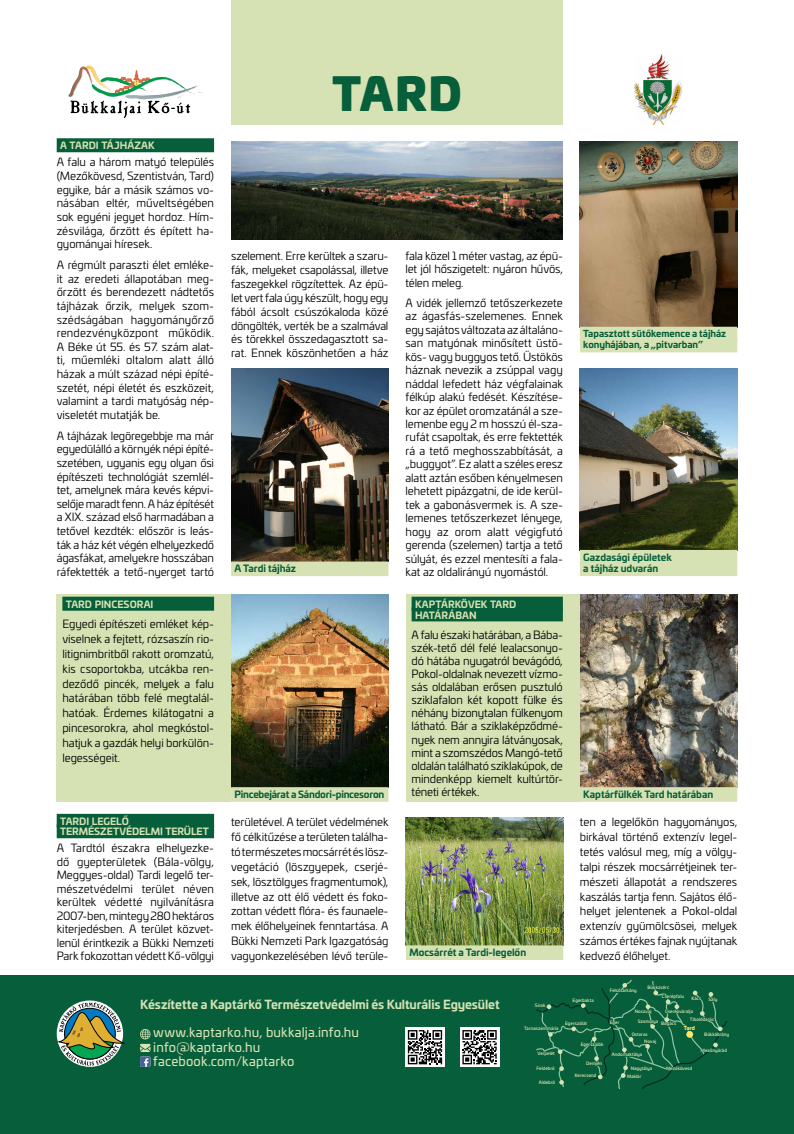
<style>
.page{position:relative;width:794px;height:1134px;background:#fff}
.page>*{position:absolute;margin:0;border:0;box-sizing:border-box;transform-origin:0 0}
.t1{font:900 43.96px "Univia Pro";color:#075e3a}
.t2{font:12.8px/14.4px "Univia Pro";letter-spacing:.01em;color:#d6e2b3}
.t3{font:700 12px "Univia Pro";letter-spacing:-.005em;color:#d6e2b3}
.t4{font:11.2px/13.6px "Univia Pro";letter-spacing:-.01em;color:#000;text-align:justify}
.t5{font:700 9.6px/11.5px "Univia Pro";letter-spacing:-.005em;color:#075e3a}
.t6{font:700 9.6px/10.4px "Univia Pro";color:#d6e2b3}
.t7{font:700 9.6px "Univia Pro";letter-spacing:-.025em;color:#075e3a}
.t8{font:700 9.2px/11px "Univia Pro";letter-spacing:-.005em;color:#075e3a}
.t9{font:900 5.2px "Univia Pro";color:#ffe763}
.t10{font:500 4.4px/7.3px "Univia Pro";letter-spacing:.005em;color:#d6e2b3}
</style>
<div class="page">
<div style="left:0;top:975px;width:794px;height:159px;background:#075e3a"></div>
<div style="left:231px;top:0;width:332px;height:125px;background:#d6e2b3"></div>
<svg style="left:69px;top:66px;width:133px;height:52px"></svg>
<svg style="left:57px;top:1000px;width:66px;height:67px"></svg>
<svg style="left:59px;top:1002px;width:65px;height:63px"></svg>
<svg style="left:140px;top:1029px;width:10px;height:38px"></svg>
<svg style="left:405px;top:1028px;width:40px;height:39px"></svg>
<svg style="left:408px;top:1030px;width:34px;height:34px"></svg>
<svg style="left:460px;top:1028px;width:39px;height:39px"></svg>
<svg style="left:462px;top:1030px;width:35px;height:34px"></svg>
<div style="left:57px;top:814px;width:157px;height:14px;background:#075e3a"></div>
<div style="left:57px;top:824px;width:157px;height:14px;background:#075e3a"></div>
<svg style="left:536px;top:979px;width:192px;height:111px"></svg>
<div style="left:686px;top:1031px;width:7px;height:7px;background:#ffe763;border-radius:50%"></div>
<div style="left:57px;top:138px;width:157px;height:14px;background:#075e3a"></div>
<img style="left:634px;top:54px;width:48px;height:71px">
<img style="left:231px;top:142px;width:332px;height:98px">
<img style="left:580px;top:594px;width:157px;height:193px">
<div style="left:580px;top:787px;width:157px;height:15px;background:#d6e2b3"></div>
<img style="left:231px;top:369px;width:157px;height:192px">
<div style="left:231px;top:561px;width:157px;height:15px;background:#d6e2b3"></div>
<img style="left:406px;top:817px;width:157px;height:128px">
<div style="left:406px;top:945px;width:157px;height:15px;background:#d6e2b3"></div>
<img style="left:580px;top:369px;width:157px;height:181px">
<div style="left:580px;top:550px;width:157px;height:14px;background:#d6e2b3"></div>
<div style="left:580px;top:561px;width:157px;height:15px;background:#d6e2b3"></div>
<img style="left:231px;top:594px;width:157px;height:193px">
<div style="left:231px;top:787px;width:157px;height:15px;background:#d6e2b3"></div>
<img style="left:580px;top:142px;width:157px;height:185px">
<div style="left:580px;top:327px;width:157px;height:14px;background:#d6e2b3"></div>
<div style="left:580px;top:338px;width:157px;height:14px;background:#d6e2b3"></div>
<div style="left:57px;top:594px;width:174px;height:208px;background:#d6e2b3"></div>
<div style="left:62px;top:597px;width:152px;height:14px;background:#075e3a"></div>
<div style="left:406px;top:594px;width:174px;height:208px;background:#d6e2b3"></div>
<div style="left:411px;top:597px;width:152px;height:14px;background:#075e3a"></div>
<div style="left:411px;top:607px;width:152px;height:14px;background:#075e3a"></div>
<p class="t6" style="left:60px;top:140px;width:96px">A TARDI TÁJHÁZAK</p>
<p class="t4" style="left:57px;top:155px;width:159px">A falu a három matyó település (Mezőkövesd, Szentistván, Tard) egyike, bár a másik számos vo&shy;násában eltér, műveltségében sok egyéni jegyet hordoz. Hím&shy;zésvilága, őrzött és épített ha&shy;gyományai híresek.</p>
<p class="t4" style="left:57px;top:257px;width:159px">A régmúlt paraszti élet emléke&shy;it az eredeti állapotában meg&shy;őrzött és berendezett nádtetős tájházak őrzik, melyek szom&shy;szédságában hagyományőrző rendezvényközpont működik.<br>A Béke út 55. és 57. szám alat&shy;ti, műemléki oltalom alatt álló házak a múlt század népi építé&shy;szetét, népi életét és eszközeit, valamint a tardi matyóság nép&shy;viseletét mutatják be.</p>
<p class="t4" style="left:57px;top:428px;width:159px">A tájházak legöregebbje ma már egyedülálló a környék népi építé&shy;szetében, ugyanis egy olyan ősi építészeti technológiát szemlél&shy;tet, amelynek mára kevés képvi&shy;selője maradt fenn. A ház építését a XIX. század első harmadában a tetővel kezdték: először is leás&shy;ták a ház két végén elhelyezkedő ágasfákat, amelyekre hosszában ráfektették a tető-nyerget tartó</p>
<p class="t6" style="left:66px;top:598px;width:89px">TARD PINCESORAI</p>
<p class="t4" style="left:62px;top:616px;width:153px;line-height:14.8px">Egyedi építészeti emléket kép&shy;viselnek a fejtett, rózsaszín rio&shy;litignimbritből rakott oromzatú, kis csoportokba, utcákba ren&shy;deződő pincék, melyek a falu határában több felé megtalál&shy;hatóak. Érdemes kilátogatni a pincesorokra, ahol megkóstol&shy;hatjuk a gazdák helyi borkülön&shy;legességeit.</p>
<p class="t6" style="left:60px;top:815px;width:150px">TARDI LEGELŐ<br>TERMÉSZETVÉDELMI TERÜLET</p>
<p class="t4" style="left:57px;top:841px;width:159px;line-height:13.5px">A Tardtól északra elhelyezke&shy;dő gyepterületek (Bála-völgy, Meggyes-oldal) Tardi legelő ter&shy;mészetvédelmi terület néven kerültek védetté nyilvánításra 2007-ben, mintegy 280 hektáros kiterjedésben. A terület közvet&shy;lenül érintkezik a Bükki Nemzeti Park fokozottan védett Kő-völgyi</p>
<h1 class="t1" style="left:332px;top:57px;width:131px">tard</h1>
<p class="t4" style="left:231px;top:248px;width:159px;line-height:14px">szelement. Erre kerültek a szaru&shy;fák, melyeket csapolással, illetve faszegekkel rögzítettek. Az épü&shy;let vert fala úgy készült, hogy egy fából ácsolt csúszókaloda közé döngölték, verték be a szalmával és törekkel összedagasztott sa&shy;rat. Ennek köszönhetően a ház</p>
<p class="t4" style="left:405px;top:248px;width:159px;line-height:13.4px">fala közel 1 méter vastag, az épü&shy;let jól hőszigetelt: nyáron hűvös, télen meleg.</p>
<p class="t4" style="left:405px;top:296px;width:159px;line-height:13.4px">A vidék jellemző tetőszerkezete az ágasfás-szelemenes. Ennek egy sajátos változata az általáno&shy;san matyónak minősített üstö&shy;kös- vagy buggyos tető. Üstökös háznak nevezik a zsúppal vagy náddal lefedett ház végfalainak félkúp alakú fedését. Készítése&shy;kor az épület oromzatánál a sze&shy;lemenbe egy 2 m hosszú él-sza&shy;rufát csapoltak, és erre fektették rá a tető meghosszabbítását, a „buggyot”. Ez alatt a széles eresz alatt aztán esőben kényelmesen lehetett pipázgatni, de ide kerül&shy;tek a gabonásvermek is. A sze&shy;lemenes tetőszerkezet lényege, hogy az orom alatt végigfutó gerenda (szelemen) tartja a tető súlyát, és ezzel mentesíti a fala&shy;kat az oldalirányú nyomástól.</p>
<p class="t5" style="left:234px;top:562px;width:63px">A Tardi tájház</p>
<p class="t7" style="left:234px;top:786px;width:151px">Pincebejárat a Sándori-pincesoron</p>
<p class="t6" style="left:415px;top:598px;width:103px;line-height:10.7px">KAPTÁRKÖVEK TARD<br>HATÁRÁBAN</p>
<p class="t4" style="left:411px;top:627px;width:153px;line-height:13.1px">A falu északi határában, a Bába&shy;szék-tető dél felé lealacsonyo&shy;dó hátába nyugatról bevágódó, Pokol-oldalnak nevezett vízmo&shy;sás oldalában erősen pusztuló sziklafalon két kopott fülke és néhány bizonytalan fülkenyom látható. Bár a sziklaképződmé&shy;nyek nem annyira látványosak, mint a szomszédos Mangó-tető oldalán található sziklakúpok, de mindenképp kiemelt kultúrtör&shy;téneti értékek.</p>
<p class="t8" style="left:583px;top:328px;width:144px">Tapasztott sütőkemence a tájház konyhájában, a „pitvarban”</p>
<p class="t5" style="left:583px;top:550px;width:90px">Gazdasági épületek a tájház udvarán</p>
<p class="t5" style="left:583px;top:788px;width:131px">Kaptárfülkék Tard határában</p>
<p class="t4" style="left:231px;top:814px;width:159px;line-height:14.8px">területével. A terület védelmének fő célkitűzése a területen találha&shy;tó természetes mocsárrét és lösz&shy;vegetáció (löszgyepek, cserjé&shy;sek, lösztölgyes fragmentumok), illetve az ott élő védett és foko&shy;zottan védett flóra- és faunaele&shy;mek élőhelyeinek fenntartása. A Bükki Nemzeti Park Igazgatóság vagyonkezelésében lévő terüle-</p>
<p class="t4" style="left:580px;top:814px;width:159px;line-height:14.8px">ten a legelőkön hagyományos, birkával történő extenzív legel&shy;tetés valósul meg, míg a völgy&shy;talpi részek mocsárrétjeinek ter&shy;mészeti állapotát a rendszeres kaszálás tartja fenn. Sajátos élő&shy;helyet jelentenek a Pokol-oldal extenzív gyümölcsösei, melyek számos értékes fajnak nyújtanak kedvező élőhelyet.</p>
<p class="t5" style="left:409px;top:946px;width:118px">Mocsárrét a Tardi-legelőn</p>
<p class="t3" style="left:140px;top:994px;width:361px">Készítette a Kaptárkő Természetvédelmi és Kulturális Egyesület</p>
<p class="t2" style="left:153px;top:1025px;width:207px">www.kaptarko.hu, bukkalja.info.hu info@kaptarko.hu facebook.com/kaptarko</p>
<p class="t10" style="left:572px;top:997px;width:23px">Egerbakta</p>
<p class="t10" style="left:565px;top:1019px;width:23px">Egerszólát</p>
<p class="t10" style="left:535px;top:1001px;width:12px">Sirok</p>
<p class="t10" style="left:524px;top:1024px;width:36px">Tarnaszentmária</p>
<p class="t10" style="left:609px;top:987px;width:29px">Felsőtárkány</p>
<p class="t10" style="left:647px;top:983px;width:23px">Bükkzsérc</p>
<p class="t10" style="left:662px;top:992px;width:24px">Cserépfalu</p>
<p class="t10" style="left:691px;top:994px;width:11px">Kács</p>
<p class="t10" style="left:708px;top:995px;width:10px">Sály</p>
<p class="t10" style="left:610px;top:1019px;width:11px">Eger</p>
<p class="t10" style="left:635px;top:1007px;width:18px">Noszvaj</p>
<p class="t10" style="left:665px;top:1007px;width:29px">Cserépváralja</p>
<p class="t10" style="left:690px;top:1015px;width:26px">Tibolddaróc</p>
<p class="t10" style="left:638px;top:1017px;width:22px">Szomolya</p>
<p class="t10" style="left:661px;top:1020px;width:17px">Bogács</p>
<p class="t9" style="left:684px;top:1024px;width:13px">Tard</p>
<p class="t10" style="left:537px;top:1050px;width:19px">Verpelét</p>
<p class="t10" style="left:536px;top:1064px;width:20px">Feldebrő</p>
<p class="t10" style="left:539px;top:1078px;width:18px">Aldebrő</p>
<p class="t10" style="left:581px;top:1040px;width:24px">Egerszalók</p>
<p class="t10" style="left:644px;top:1030px;width:13px;text-indent:-13px">Ostoros<br>Novaj</p>
<p class="t10" style="left:612px;top:1051px;width:32px">Andornaktálya</p>
<p class="t10" style="left:704px;top:1030px;width:26px">Bükkábrány</p>
<p class="t10" style="left:701px;top:1046px;width:28px">Mezőnyárád</p>
<p class="t10" style="left:586px;top:1060px;width:17px">Demjén</p>
<p class="t10" style="left:630px;top:1065px;width:23px">Nagytálya</p>
<p class="t10" style="left:666px;top:1064px;width:28px">Mezőkövesd</p>
<p class="t10" style="left:574px;top:1071px;width:23px">Kerecsend</p>
<p class="t10" style="left:627px;top:1072px;width:16px">Maklár</p>
</div>
